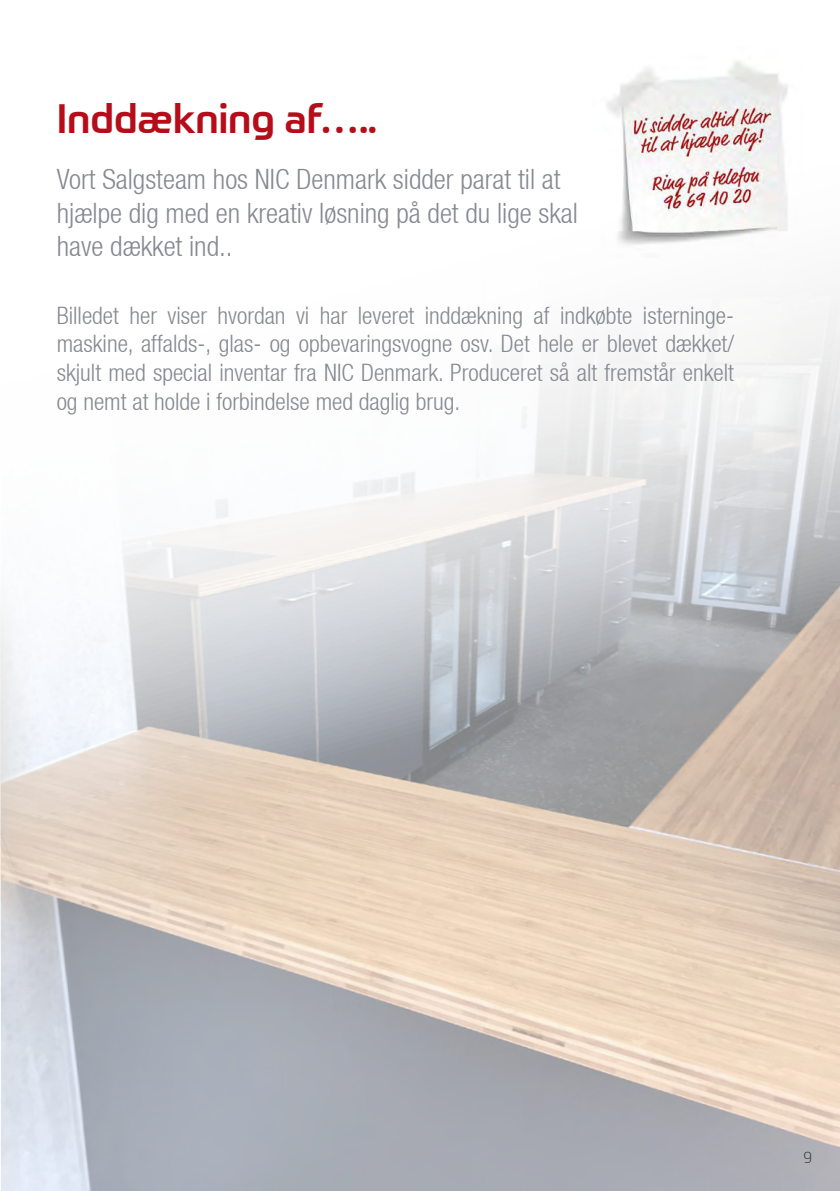
<style>
.page{position:relative;width:840px;height:1191px;background:#fff}
.page>*{position:absolute;margin:0;border:0;box-sizing:border-box;transform-origin:0 0}
.t1{font:500 40px "Prometo W02";color:#b50e1a}
.t2{font:300 condensed 28px/33.6px "Helvetica Neue LT";color:#878991}
.t3{font:300 condensed 24px/28.8px "Helvetica Neue LT";color:#878991;text-align:justify}
.t4{font:300 16px "Prometo W02";color:#231f20}
</style>
<div class="page">
<img style="left:607px;top:61px;width:181px;height:97px">
<img style="left:1px;top:158px;width:838px;height:1033px">
<img style="left:0;top:472px;width:65px;height:531px">
<h1 class="t1" style="left:57px;top:103px;width:321px">Inddækning af…..</h1>
<p class="t2" style="left:57px;top:163px;width:522px">Vort Salgsteam hos NIC Denmark sidder parat til at hjælpe dig med en kreativ løsning på det du lige skal have dækket ind..</p>
<p class="t3" style="left:57px;top:302px;width:678px">Billedet her viser hvordan vi har leveret inddækning af indkøbte isterninge&shy;maskine, affalds-, glas- og opbevaringsvogne osv. Det hele er blevet dækket/ skjult med special inventar fra NIC Denmark. Produceret så alt fremstår enkelt og nemt at holde i forbindelse med daglig brug.</p>
<p class="t4" style="left:803px;top:1150px;width:10px">9</p>
</div>
